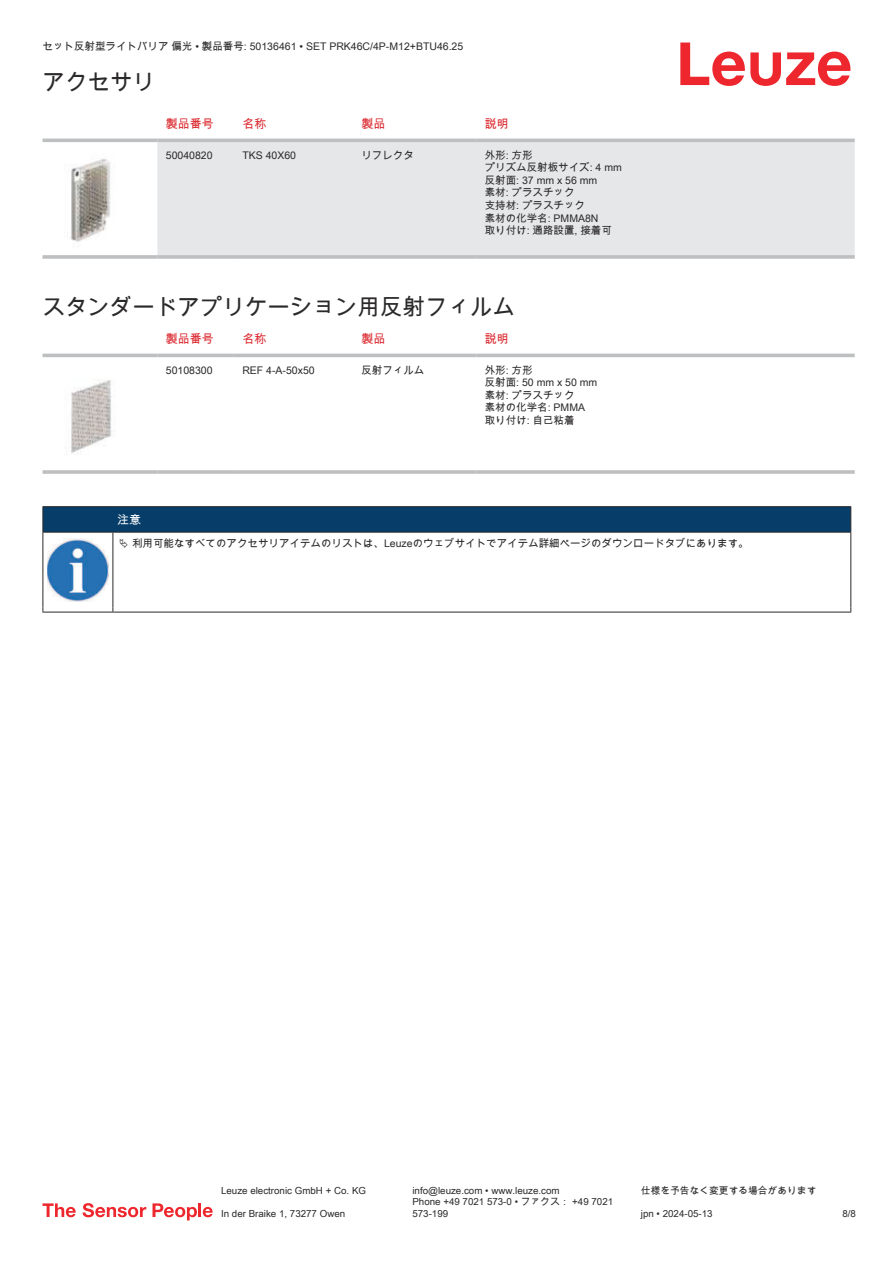
<style>
.page{position:relative;width:893px;height:1263px;background:#fff}
.page>*{position:absolute;margin:0;border:0;box-sizing:border-box;transform-origin:0 0}
.t1{font:22.5px "Arial Unicode MS";color:#2b292a}
.t2{font:12px "Arial Unicode MS";color:#db2a30}
.t3{font:12px "Arial Unicode MS";color:#fff}
.t4{font:10.5px/12.6px "Arial Unicode MS";color:#2b292a}
.t5{font:9.75px/11.7px "Arial Unicode MS";color:#2b292a}
</style>
<div class="page">
<svg style="left:680px;top:43px;width:170px;height:43px"></svg>
<svg style="left:43px;top:138px;width:812px;height:1px"></svg>
<div style="left:157px;top:142px;width:698px;height:113px;background:#e6e7e9"></div>
<hr style="left:43px;top:139px;width:114px;height:3px;background:#bdbfc1">
<hr style="left:157px;top:139px;width:77px;height:3px;background:#bdbfc1">
<hr style="left:234px;top:139px;width:119px;height:3px;background:#bdbfc1">
<hr style="left:353px;top:139px;width:123px;height:3px;background:#bdbfc1">
<hr style="left:476px;top:139px;width:379px;height:3px;background:#bdbfc1">
<svg style="left:43px;top:255px;width:114px;height:4px"></svg>
<hr style="left:157px;top:255px;width:77px;height:4px;background:#bdbfc1">
<svg style="left:234px;top:255px;width:119px;height:4px"></svg>
<svg style="left:353px;top:255px;width:123px;height:4px"></svg>
<hr style="left:476px;top:255px;width:379px;height:4px;background:#bdbfc1">
<img style="left:70px;top:158px;width:41px;height:84px">
<svg style="left:43px;top:353px;width:812px;height:5px;fill:#efeff0"></svg>
<hr style="left:43px;top:354px;width:114px;height:3px;background:#bdbfc1">
<hr style="left:157px;top:354px;width:77px;height:3px;background:#bdbfc1">
<hr style="left:234px;top:354px;width:119px;height:3px;background:#bdbfc1">
<hr style="left:353px;top:354px;width:123px;height:3px;background:#bdbfc1">
<hr style="left:476px;top:354px;width:379px;height:3px;background:#bdbfc1">
<hr style="left:43px;top:470px;width:114px;height:4px;background:#bdbfc1">
<hr style="left:157px;top:470px;width:77px;height:4px;background:#c9cbcc">
<hr style="left:234px;top:470px;width:119px;height:4px;background:#c4c6c7">
<hr style="left:353px;top:470px;width:123px;height:4px;background:#bdbfc1">
<hr style="left:476px;top:470px;width:379px;height:4px;background:#c9cbcc">
<img style="left:71px;top:380px;width:41px;height:74px">
<svg style="left:44px;top:533px;width:806px;height:79px"></svg>
<hr style="left:43px;top:506px;width:70px;height:1px;background:#2b292a">
<hr style="left:43px;top:532px;width:70px;height:1px;background:#2b292a">
<hr style="left:113px;top:506px;width:738px;height:1px;background:#2b292a">
<svg style="left:43px;top:507px;width:808px;height:25px;background:#063c67"></svg>
<hr style="left:113px;top:532px;width:738px;height:1px;background:#2b292a">
<hr style="left:43px;top:533px;width:1px;height:75px;background:#2b292a">
<hr style="left:113px;top:533px;width:1px;height:75px;background:#2b292a">
<hr style="left:850px;top:533px;width:1px;height:75px;background:#2b292a">
<hr style="left:43px;top:612px;width:70px;height:1px;background:#2b292a">
<hr style="left:113px;top:612px;width:738px;height:1px;background:#2b292a">
<img style="left:47px;top:539px;width:61px;height:62px">
<div style="left:115px;top:533px;width:734px;height:20px;background:#fff"></div>
<svg style="left:43px;top:1203px;width:33px;height:14px"></svg>
<svg style="left:83px;top:1203px;width:63px;height:14px"></svg>
<svg style="left:153px;top:1203px;width:44px;height:17px"></svg>
<hr style="left:198px;top:1203px;width:3px;height:14px;background:#ed272d">
<svg style="left:203px;top:1207px;width:10px;height:10px"></svg>
<p class="t4" style="left:43px;top:40px;width:422px">セット反射型ライトバリア 偏光 • 製品番号: 50136461 • SET PRK46C/4P-M12+BTU46.25</p>
<h1 class="t1" style="left:43px;top:66px;width:114px">アクセサリ</h1>
<p class="t2" style="left:166px;top:115px;width:49px">製品番号</p>
<p class="t2" style="left:242px;top:115px;width:25px">名称</p>
<p class="t2" style="left:361px;top:115px;width:25px">製品</p>
<p class="t2" style="left:485px;top:115px;width:25px">説明</p>
<p class="t4" style="left:166px;top:148px;width:48px">50040820</p>
<p class="t4" style="left:242px;top:148px;width:55px">TKS 40X60</p>
<p class="t4" style="left:361px;top:148px;width:54px">リフレクタ</p>
<p class="t4" style="left:485px;top:148px;width:139px">外形: 方形<br>プリズム反射板サイズ: 4 mm反射面: 37 mm x 56 mm<br>素材: プラスチック<br>支持材: プラスチック<br>素材の化学名: PMMA8N<br>取り付け: 通路設置, 接着可</p>
<h1 class="t1" style="left:43px;top:291px;width:474px">スタンダードアプリケーション用反射フィルム</h1>
<p class="t2" style="left:166px;top:330px;width:49px">製品番号</p>
<p class="t2" style="left:242px;top:330px;width:25px">名称</p>
<p class="t2" style="left:361px;top:330px;width:25px">製品</p>
<p class="t2" style="left:485px;top:330px;width:25px">説明</p>
<p class="t4" style="left:166px;top:363px;width:48px">50108300</p>
<p class="t4" style="left:242px;top:363px;width:74px">REF 4-A-50x50</p>
<p class="t4" style="left:361px;top:363px;width:64px">反射フィルム</p>
<p class="t4" style="left:485px;top:363px;width:114px">外形: 方形<br>反射面: 50 mm x 50 mm素材: プラスチック<br>素材の化学名: PMMA取り付け: 自己粘着</p>
<p class="t3" style="left:117px;top:511px;width:25px">注意</p>
<p class="t4" style="left:132px;top:537px;width:618px">利用可能なすべてのアクセサリアイテムのリストは、Leuzeのウェブサイトでアイテム詳細ページのダウンロードタブにあります。</p>
<p class="t5" style="left:221px;top:1184px;width:146px">Leuze electronic GmbH + Co. KG</p>
<p class="t5" style="left:412px;top:1184px;width:149px">info@leuze.com • www.leuze.com</p>
<p class="t5" style="left:641px;top:1184px;width:177px">仕様を予告なく変更する場合があります</p>
<p class="t5" style="left:221px;top:1207px;width:126px">In der Braike 1, 73277 Owen</p>
<p class="t5" style="left:412px;top:1196px;width:202px">Phone +49 7021 573-0 • ファクス： +49 7021<br>573-199</p>
<p class="t5" style="left:641px;top:1207px;width:73px">jpn • 2024-05-13</p>
<p class="t5" style="left:842px;top:1207px;width:15px">8/8</p>
</div>
